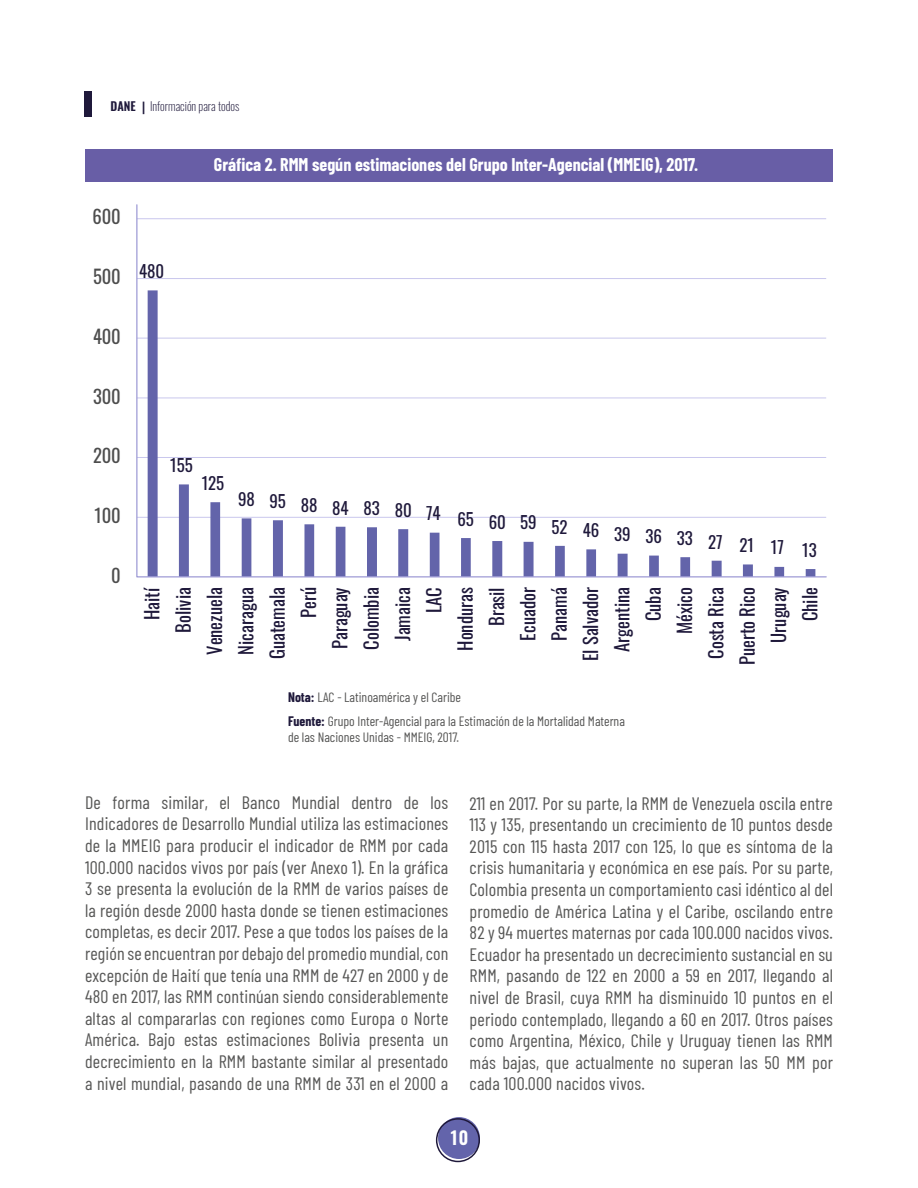
<style>
.page{position:relative;width:918px;height:1188px;background:#fff}
.page>*{position:absolute;margin:0;border:0;box-sizing:border-box;transform-origin:0 0}
.t1{font:18.6px/31.3px "Oswald";color:#1f193b;text-align:right}
.t2{font:18.6px "Oswald";letter-spacing:-.005em;color:#4d4d4d}
.t3{font:18px/21.6px "Barlow Condensed";letter-spacing:.01em;color:#575756;text-align:justify}
.t4{font:700 18px "Barlow Condensed";color:#fff}
.t5{font:600 18px "Oswald";color:#fff}
.t6{font:16.8px "Oswald";letter-spacing:-.005em;color:#1f193b}
.t7{font:13.5px/16.2px "Barlow Condensed";color:#575756}
.t8{font:200 12px "Oswald";color:#1f193b}
.s1{font-weight:600}
.s2{font-family:"Acumin Variable Concept";font-weight:400}
.s3{font-weight:700;color:#1f193b}
</style>
<div class="page">
<div style="left:85px;top:91px;width:7px;height:26px;background:#1f193b"></div>
<div style="left:438px;top:1117px;width:42px;height:42px;background:#6364ab;border-radius:50%"></div>
<div style="left:436px;top:1118px;width:44px;height:44px;border:2px solid #1f193b;border-radius:50%"></div>
<div style="left:85px;top:149px;width:748px;height:32px;background:#685ea6"></div>
<svg style="left:136px;top:204px;width:691px;height:374px"></svg>
<p class="t8" style="left:111px;top:95px;width:130px"><span class="s1">DANE</span> <span class="s2">|</span> Información para todos</p>
<p class="t2" style="left:93px;top:200px;width:30px">600</p>
<p class="t2" style="left:93px;top:260px;width:29px">500</p>
<p class="t2" style="left:93px;top:320px;width:29px">400</p>
<p class="t2" style="left:93px;top:379px;width:29px">300</p>
<p class="t2" style="left:93px;top:439px;width:29px">200</p>
<p class="t2" style="left:95px;top:499px;width:28px">100</p>
<p class="t2" style="left:111px;top:558px;width:11px">0</p>
<p class="t6" style="left:139px;top:256px;width:27px">480</p>
<p class="t4" style="left:214px;top:152px;width:486px">Gráfica 2. RMM según estimaciones del Grupo Inter-Agencial (MMEIG), 2017.</p>
<p class="t6" style="left:170px;top:450px;width:24px">155</p>
<p class="t6" style="left:202px;top:468px;width:24px">125</p>
<p class="t6" style="left:238px;top:508px;width:580px">98 95 88 84 83 80 74 65 60 59 52 46 39 36 33 27 21 17 13</p>
<p class="t1" style="left:134px;top:665px;width:79px;rotate:-90deg">Haití<br>Bolivia<br>Venezuela<br>Nicaragua<br>Guatemala<br>Perú<br>Paraguay<br>Colombia<br>Jamaica<br>LAC<br>Honduras<br>Brasil<br>Ecuador<br>Panamá<br>El Salvador<br>Argentina<br>Cuba<br>México<br>Costa Rica<br>Puerto Rico<br>Uruguay<br>Chile</p>
<p class="t7" style="left:288px;top:688px;width:175px"><span class="s3">Nota:</span> LAC - Latinoamérica y el Caribe</p>
<p class="t7" style="left:288px;top:712px;width:338px"><span class="s3">Fuente:</span> Grupo Inter-Agencial para la Estimación de la Mortalidad Materna de las Naciones Unidas - MMEIG, 2017.</p>
<p class="t3" style="left:85px;top:790px;width:365px">De forma similar, el Banco Mundial dentro de los Indicadores de Desarrollo Mundial utiliza las estimaciones de la MMEIG para producir el indicador de RMM por cada 100.000 nacidos vivos por país (ver Anexo 1). En la gráfica 3 se presenta la evolución de la RMM de varios países de la región desde 2000 hasta donde se tienen estimaciones completas, es decir 2017. Pese a que todos los países de la región se encuentran por debajo del promedio mundial, con excepción de Haití que tenía una RMM de 427 en 2000 y de 480 en 2017, las RMM continúan siendo considerablemente altas al compararlas con regiones como Europa o Norte América. Bajo estas estimaciones Bolivia presenta un decrecimiento en la RMM bastante similar al presentado a nivel mundial, pasando de una RMM de 331 en el 2000 a</p>
<p class="t3" style="left:470px;top:791px;width:365px">211 en 2017. Por su parte, la RMM de Venezuela oscila entre 113 y 135, presentando un crecimiento de 10 puntos desde 2015 con 115 hasta 2017 con 125, lo que es síntoma de la crisis humanitaria y económica en ese país. Por su parte, Colombia presenta un comportamiento casi idéntico al del promedio de América Latina y el Caribe, oscilando entre 82 y 94 muertes maternas por cada 100.000 nacidos vivos.<br>Ecuador ha presentado un decrecimiento sustancial en su RMM, pasando de 122 en 2000 a 59 en 2017, llegando al nivel de Brasil, cuya RMM ha disminuido 10 puntos en el periodo contemplado, llegando a 60 en 2017. Otros países como Argentina, México, Chile y Uruguay tienen las RMM más bajas, que actualmente no superan las 50 MM por cada 100.000 nacidos vivos.</p>
<p class="t5" style="left:450px;top:1125px;width:20px">10</p>
</div>
